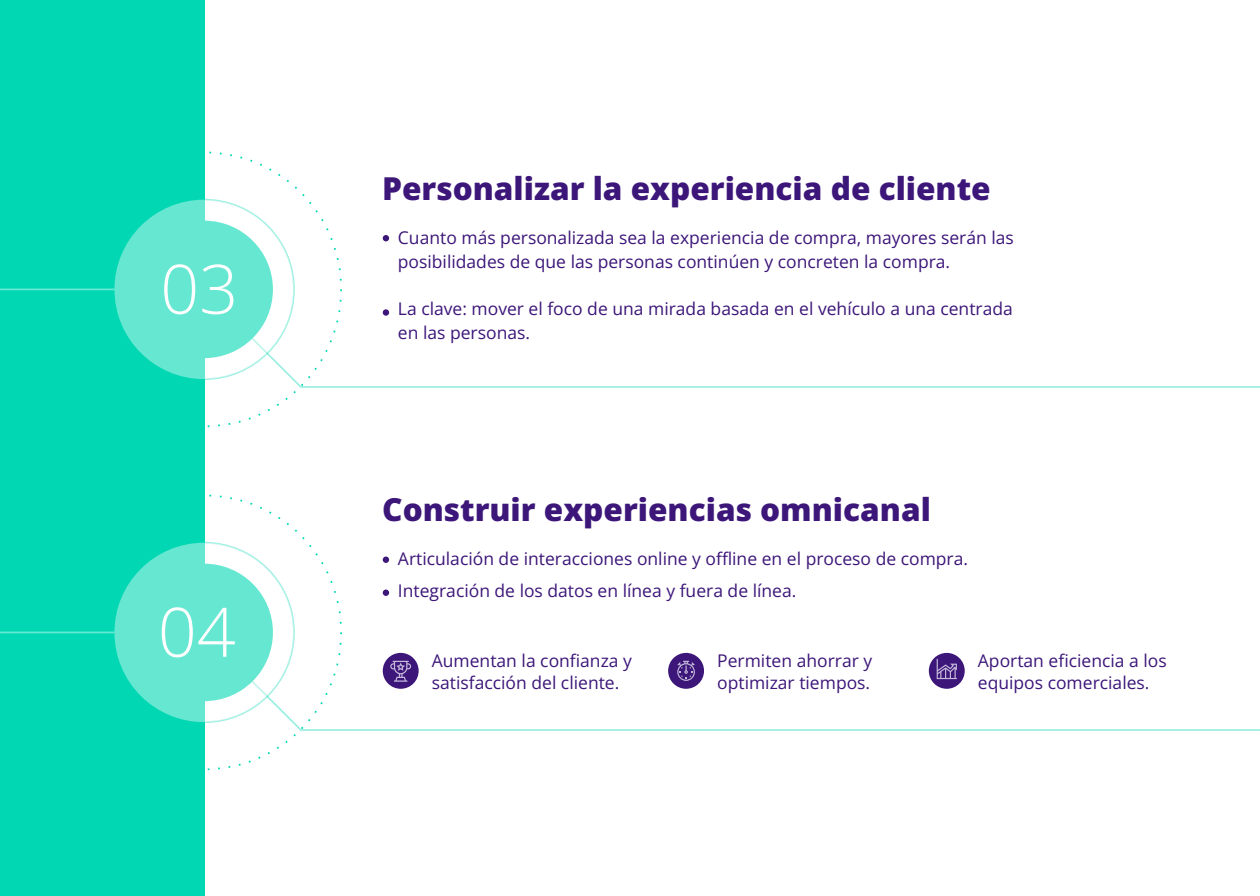
<style>
.page{position:relative;width:1260px;height:896px;background:#fff}
.page>*{position:absolute;margin:0;border:0;box-sizing:border-box;transform-origin:0 0}
.t1{font:300 68.25px "Open Sans";color:#fff}
.t2{font:800 31.59px "Open Sans";color:#3c1679}
.t3{font:17.5px/21.9px "Open Sans";color:#3c1679}
</style>
<div class="page">
<div style="left:0;top:0;width:204px;height:896px;background:#01d8b3"></div>
<svg style="left:343px;top:310px;width:917px;height:78px"></svg>
<svg style="left:21px;top:151px;width:322px;height:275px"></svg>
<svg style="left:343px;top:652px;width:917px;height:79px"></svg>
<svg style="left:21px;top:494px;width:322px;height:275px"></svg>
<svg style="left:114px;top:543px;width:180px;height:179px;fill:#65e7d1"></svg>
<svg style="left:114px;top:200px;width:180px;height:179px;fill:#65e7d1"></svg>
<svg style="left:383px;top:557px;width:6px;height:6px"></svg>
<svg style="left:383px;top:590px;width:6px;height:6px"></svg>
<div style="left:383px;top:653px;width:36px;height:36px;background:#3c1679;border-radius:50%"></div>
<div style="left:668px;top:653px;width:36px;height:36px;background:#3c1679;border-radius:50%"></div>
<div style="left:929px;top:653px;width:36px;height:36px;background:#3c1679;border-radius:50%"></div>
<svg style="left:383px;top:235px;width:6px;height:6px"></svg>
<div style="left:383px;top:309px;width:6px;height:7px;background:#3c1679;border-radius:50%"></div>
<svg style="left:677px;top:661px;width:18px;height:20px"></svg>
<svg style="left:390px;top:661px;width:21px;height:21px"></svg>
<svg style="left:937px;top:659px;width:20px;height:20px"></svg>
<hr style="left:0;top:289px;width:114px;height:1px;background:#fff">
<hr style="left:0;top:632px;width:114px;height:1px;background:#fff">
<h1 class="t1" style="left:160px;top:242px;width:79px">03</h1>
<h1 class="t1" style="left:158px;top:585px;width:79px">04</h1>
<h2 class="t2" style="left:382px;top:167px;width:610px">Personalizar la experiencia de cliente</h2>
<p class="t3" style="left:398px;top:226px;width:617px;line-height:23.6px">Cuanto más personalizada sea la experiencia de compra, mayores serán las posibilidades de que las personas continúen y concreten la compra.</p>
<p class="t3" style="left:398px;top:296px;width:616px;line-height:23.6px">La clave: mover el foco de una mirada basada en el vehículo a una centrada en las personas.</p>
<h2 class="t2" style="left:382px;top:488px;width:550px">Construir experiencias omnicanal</h2>
<p class="t3" style="left:398px;top:542px;width:572px;line-height:32.4px">Articulación de interacciones online y offline en el proceso de compra.<br>Integración de los datos en línea y fuera de línea.</p>
<p class="t3" style="left:432px;top:649px;width:202px">Aumentan la confianza y satisfacción del cliente.</p>
<p class="t3" style="left:717px;top:649px;width:156px">Permiten ahorrar y optimizar tiempos.</p>
<p class="t3" style="left:978px;top:649px;width:190px">Aportan eficiencia a los equipos comerciales.</p>
</div>
